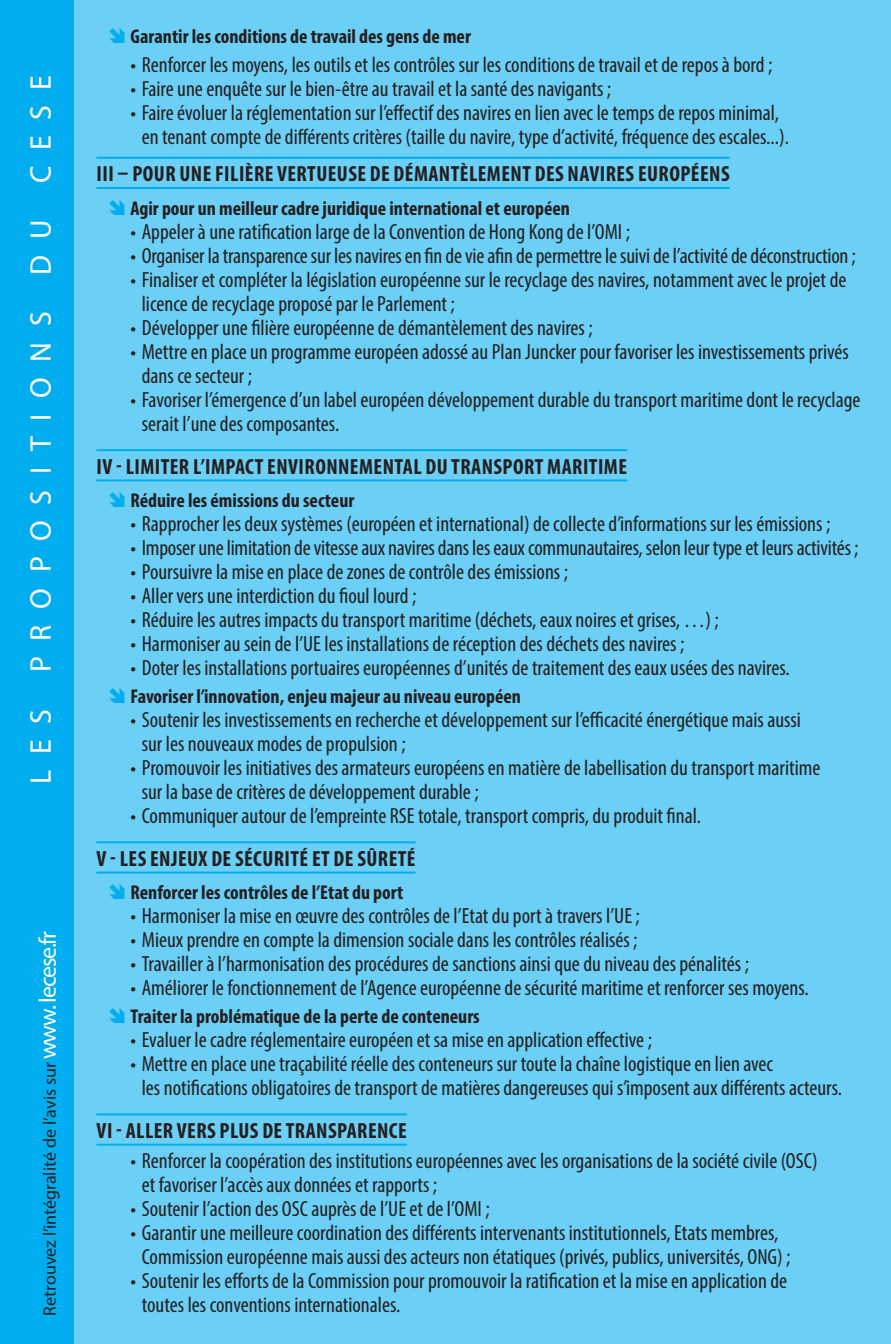
<style>
.page{position:relative;width:891px;height:1344px;background:#fff}
.page>*{position:absolute;margin:0;border:0;box-sizing:border-box;transform-origin:0 0}
.denomination_section{font:30px "Myriad Pro";letter-spacing:.52em;color:#fff}
.t1{font:condensed 22px/24px "Myriad Pro";color:#231f20}
.proposition_gros_tit{font:700 condensed 22px "Myriad Pro";letter-spacing:.02em;color:#231f20}
.t2{font:700 condensed 20px "Myriad Pro";color:#231f20}
.proposition_alinéa{font:18px "Myriad Pro";color:#231f20}
.s1{font-size:24px;color:#fff}
</style>
<div class="page">
<div style="left:74px;top:0;width:816px;height:1344px;background:#6bcff6"></div>
<hr style="left:96px;top:157px;width:633px;height:2px;background:#00aeef">
<hr style="left:96px;top:187px;width:633px;height:2px;background:#00aeef">
<hr style="left:96px;top:449px;width:530px;height:2px;background:#00aeef">
<hr style="left:96px;top:479px;width:530px;height:2px;background:#00aeef">
<hr style="left:96px;top:841px;width:319px;height:2px;background:#00aeef">
<hr style="left:96px;top:871px;width:319px;height:2px;background:#00aeef">
<hr style="left:96px;top:1113px;width:310px;height:2px;background:#00aeef">
<hr style="left:96px;top:1143px;width:310px;height:2px;background:#00aeef">
<div style="left:0;top:0;width:74px;height:1344px;background:#00aeef"></div>
<svg style="left:109px;top:28px;width:15px;height:15px"></svg>
<svg style="left:109px;top:199px;width:15px;height:16px"></svg>
<svg style="left:109px;top:492px;width:15px;height:15px"></svg>
<svg style="left:109px;top:687px;width:15px;height:16px"></svg>
<svg style="left:109px;top:884px;width:15px;height:15px"></svg>
<svg style="left:109px;top:1008px;width:15px;height:15px"></svg>
<p class="denomination_section" style="left:22px;top:783px;width:710px;rotate:-90deg">LES PROPOSITIONS DU CESE</p>
<p class="proposition_alinéa" style="left:39px;top:1315px;width:386px;rotate:-90deg">Retrouvez l’intégralité de l’avis sur <span class="s1">www. lecese.fr</span></p>
<p class="t2" style="left:130px;top:24px;width:342px">Garantir les conditions de travail des gens de mer</p>
<p class="t1" style="left:130px;top:53px;width:643px">• Renforcer les moyens, les outils et les contrôles sur les conditions de travail et de repos à bord ;</p>
<p class="t1" style="left:130px;top:77px;width:482px">• Faire une enquête sur le bien-être au travail et la santé des navigants ;</p>
<p class="t1" style="left:130px;top:101px;width:659px;text-align:center">• Faire évoluer la réglementation sur l’effectif des navires en lien avec le temps de repos minimal, en tenant compte de différents critères (taille du navire, type d’activité, fréquence des escales...).</p>
<p class="proposition_gros_tit" style="left:97px;top:160px;width:634px">III – POUR UNE FILIÈRE VERTUEUSE DE DÉMANTÈLEMENT DES NAVIRES EUROPÉENS</p>
<p class="t2" style="left:130px;top:196px;width:441px">Agir pour un meilleur cadre juridique international et européen</p>
<p class="t1" style="left:130px;top:219px;width:501px">• Appeler à une ratification large de la Convention de Hong Kong de l’OMI ;</p>
<p class="t1" style="left:130px;top:243px;width:726px">• Organiser la transparence sur les navires en fin de vie afin de permettre le suivi de l’activité de déconstruction ;</p>
<p class="t1" style="left:142px;top:267px;width:705px;text-indent:-11px">• Finaliser et compléter la législation européenne sur le recyclage des navires, notamment avec le projet de licence de recyclage proposé par le Parlement ;</p>
<p class="t1" style="left:130px;top:315px;width:463px">• Développer une filière européenne de démantèlement des navires ;</p>
<p class="t1" style="left:142px;top:339px;width:708px;text-indent:-11px">• Mettre en place un programme européen adossé au Plan Juncker pour favoriser les investissements privés dans ce secteur ;</p>
<p class="t1" style="left:142px;top:387px;width:720px;text-indent:-11px">• Favoriser l’émergence d’un label européen développement durable du transport maritime dont le recyclage serait l’une des composantes.</p>
<p class="proposition_gros_tit" style="left:97px;top:453px;width:531px">IV - LIMITER L’IMPACT ENVIRONNEMENTAL DU TRANSPORT MARITIME</p>
<p class="t2" style="left:130px;top:488px;width:225px">Réduire les émissions du secteur</p>
<p class="t1" style="left:130px;top:512px;width:701px">• Rapprocher les deux systèmes (européen et international) de collecte d’informations sur les émissions ;</p>
<p class="t1" style="left:130px;top:536px;width:729px">• Imposer une limitation de vitesse aux navires dans les eaux communautaires, selon leur type et leurs activités ;</p>
<p class="t1" style="left:130px;top:560px;width:439px">• Poursuivre la mise en place de zones de contrôle des émissions ;</p>
<p class="t1" style="left:130px;top:584px;width:287px">• Aller vers une interdiction du fioul lourd ;</p>
<p class="t1" style="left:130px;top:608px;width:589px">• Réduire les autres impacts du transport maritime (déchets, eaux noires et grises, …) ;</p>
<p class="t1" style="left:130px;top:632px;width:555px">• Harmoniser au sein de l’UE les installations de réception des déchets des navires ;</p>
<p class="t1" style="left:130px;top:656px;width:660px">• Doter les installations portuaires européennes d’unités de traitement des eaux usées des navires.</p>
<p class="t2" style="left:130px;top:684px;width:392px">Favoriser l’innovation, enjeu majeur au niveau européen</p>
<p class="t1" style="left:142px;top:707px;width:660px;text-indent:-11px">• Soutenir les investissements en recherche et développement sur l’efficacité énergétique mais aussi sur les nouveaux modes de propulsion ;</p>
<p class="t1" style="left:142px;top:755px;width:679px;text-indent:-11px">• Promouvoir les initiatives des armateurs européens en matière de labellisation du transport maritime sur la base de critères de développement durable ;</p>
<p class="t1" style="left:130px;top:803px;width:571px">• Communiquer autour de l’empreinte RSE totale, transport compris, du produit final.</p>
<p class="proposition_gros_tit" style="left:97px;top:845px;width:320px">V - LES ENJEUX DE SÉCURITÉ ET DE SÛRETÉ</p>
<p class="t2" style="left:130px;top:880px;width:274px">Renforcer les contrôles de l’Etat du port</p>
<p class="t1" style="left:130px;top:904px;width:510px">• Harmoniser la mise en œuvre des contrôles de l’Etat du port à travers l’UE ;</p>
<p class="t1" style="left:130px;top:928px;width:508px">• Mieux prendre en compte la dimension sociale dans les contrôles réalisés ;</p>
<p class="t1" style="left:130px;top:952px;width:619px">• Travailler à l’harmonisation des procédures de sanctions ainsi que du niveau des pénalités ;</p>
<p class="t1" style="left:130px;top:976px;width:679px">• Améliorer le fonctionnement de l’Agence européenne de sécurité maritime et renforcer ses moyens.</p>
<p class="t2" style="left:130px;top:1004px;width:350px">Traiter la problématique de la perte de conteneurs</p>
<p class="t1" style="left:130px;top:1027px;width:523px">• Evaluer le cadre réglementaire européen et sa mise en application effective ;</p>
<p class="t1" style="left:142px;top:1051px;width:701px;text-indent:-11px">• Mettre en place une traçabilité réelle des conteneurs sur toute la chaîne logistique en lien avec<br>les notifications obligatoires de transport de matières dangereuses qui s’imposent aux différents acteurs.</p>
<p class="proposition_gros_tit" style="left:97px;top:1117px;width:311px">VI - ALLER VERS PLUS DE TRANSPARENCE</p>
<p class="t1" style="left:142px;top:1148px;width:677px;text-indent:-11px">• Renforcer la coopération des institutions européennes avec les organisations de la société civile (OSC) et favoriser l’accès aux données et rapports ;</p>
<p class="t1" style="left:130px;top:1196px;width:360px">• Soutenir l’action des OSC auprès de l’UE et de l’OMI ;</p>
<p class="t1" style="left:130px;top:1220px;width:661px;text-align:center">• Garantir une meilleure coordination des différents intervenants institutionnels, Etats membres,<br>Commission européenne mais aussi des acteurs non étatiques (privés, publics, universités, ONG) ;</p>
<p class="t1" style="left:142px;top:1268px;width:646px;text-indent:-11px">• Soutenir les efforts de la Commission pour promouvoir la ratification et la mise en application de toutes les conventions internationales.</p>
</div>
